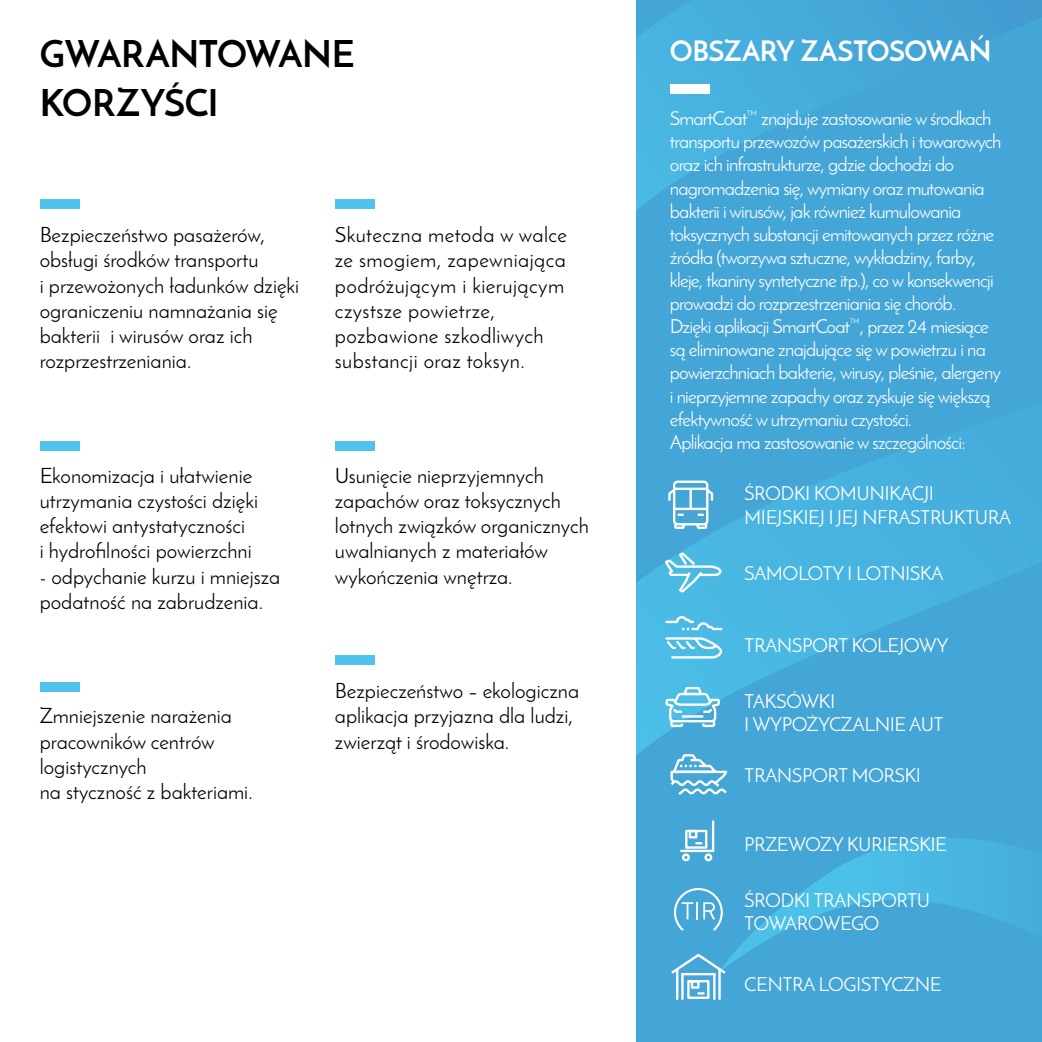
<style>
.page{position:relative;width:1042px;height:1042px;background:#fff}
.page>*{position:absolute;margin:0;border:0;box-sizing:border-box;transform-origin:0 0}
.t1{font:700 36.75px/49px "Josefin Sans";letter-spacing:-.01em;color:#000}
.t2{font:700 28px "Josefin Sans";letter-spacing:-.02em;color:#fff}
.t3{font:21px/25.2px "Josefin Sans";color:#000}
.t4{font:21px/25.2px "Josefin Sans";letter-spacing:.02em;color:#000}
.t5{font:19.25px/23.1px "Josefin Sans";letter-spacing:-.04em;color:#fff}
.t6{font:19.25px/23.1px "Josefin Sans";letter-spacing:.18em;color:#fff}
</style>
<div class="page">
<svg style="left:636px;top:0;width:406px;height:402px;background:#44a6d8"></svg>
<svg style="left:636px;top:402px;width:406px;height:640px;background:#45a9d9"></svg>
<svg style="left:719px;top:837px;width:323px;height:135px;background:#45abdb"></svg>
<div style="left:40px;top:199px;width:39px;height:10px;background:#51c2e9"></div>
<div style="left:40px;top:441px;width:39px;height:10px;background:#51c2e9"></div>
<div style="left:40px;top:681px;width:39px;height:10px;background:#51c2e9"></div>
<div style="left:335px;top:199px;width:40px;height:10px;background:#51c2e9"></div>
<div style="left:335px;top:441px;width:40px;height:10px;background:#51c2e9"></div>
<div style="left:335px;top:655px;width:40px;height:10px;background:#51c2e9"></div>
<div style="left:670px;top:84px;width:39px;height:10px;background:#fff"></div>
<svg style="left:667px;top:479px;width:47px;height:51px"></svg>
<hr style="left:689px;top:489px;width:3px;height:20px;background:#fff">
<svg style="left:663px;top:551px;width:60px;height:43px;background:#68c4e7"></svg>
<svg style="left:663px;top:615px;width:61px;height:45px;background:#6fc8e9"></svg>
<svg style="left:673px;top:887px;width:51px;height:45px;background:#65b4de"></svg>
<svg style="left:669px;top:952px;width:58px;height:49px"></svg>
<svg style="left:664px;top:686px;width:57px;height:42px"></svg>
<svg style="left:668px;top:753px;width:61px;height:44px"></svg>
<svg style="left:679px;top:819px;width:36px;height:43px"></svg>
<h1 class="t1" style="left:40px;top:30px;width:316px">GWARANTOWANE<br>KORZYŚCI</h1>
<p class="t3" style="left:40px;top:222px;width:261px">Bezpieczeństwo pasażerów, obsługi środków transportu<br>i przewożonych ładunków dzięki ograniczeniu namnażania się bakterii i wirusów oraz ich rozprzestrzeniania.</p>
<p class="t4" style="left:335px;top:222px;width:233px">Skuteczna metoda w walce ze smogiem, zapewniająca podróżującym i kierującym czystsze powietrze, pozbawione szkodliwych substancji oraz toksyn.</p>
<p class="t3" style="left:40px;top:463px;width:220px">Ekonomizacja i ułatwienie utrzymania czystości dzięki efektowi antystatyczności<br>i hydrofilności powierzchni</p>
<p class="t3" style="left:40px;top:563px;width:242px">- odpychanie kurzu i mniejsza podatność na zabrudzenia.</p>
<p class="t3" style="left:40px;top:703px;width:214px">Zmniejszenie narażenia pracowników centrów logistycznych<br>na styczność z bakteriami.</p>
<p class="t3" style="left:335px;top:463px;width:255px">Usunięcie nieprzyjemnych zapachów oraz toksycznych lotnych związków organicznych uwalnianych z materiałów wykończenia wnętrza.</p>
<p class="t3" style="left:335px;top:678px;width:246px">Bezpieczeństwo – ekologiczna aplikacja przyjazna dla ludzi, zwierząt i środowiska.</p>
<h2 class="t2" style="left:670px;top:33px;width:323px">OBSZARY ZASTOSOWAŃ</h2>
<p class="t5" style="left:670px;top:107px;width:333px">SmartCoat™ znajduje zastosowanie w środkach transportu przewozów pasażerskich i towarowych oraz ich infrastrukturze, gdzie dochodzi do nagromadzenia się, wymiany oraz mutowania bakterii i wirusów, jak również kumulowania toksycznych substancji emitowanych przez różne źródła (tworzywa sztuczne, wykładziny, farby, kleje, tkaniny syntetyczne itp.), co w konsekwencji prowadzi do rozprzestrzeniania się chorób.<br>Dzięki aplikacji SmartCoat™, przez 24 miesiące są eliminowane znajdujące się w powietrzu i na powierzchniach bakterie, wirusy, pleśnie, alergeny i nieprzyjemne zapachy oraz zyskuje się większą efektywność w utrzymaniu czystości.<br>Aplikacja ma zastosowanie w szczególności:</p>
<p class="t6" style="left:744px;top:482px;width:244px">Środki komun ikacj i miejskiej i jej nfrastru ktura</p>
<p class="t5" style="left:744px;top:561px;width:199px">Samoloty i lotn is ka</p>
<p class="t5" style="left:744px;top:633px;width:13px">Transp</p>
<p class="t5" style="left:812px;top:633px;width:138px">ort kolej owy</p>
<p class="t5" style="left:744px;top:689px;width:199px">Taksówki<br>I WYPOŻYCZALNI E AUT</p>
<p class="t5" style="left:744px;top:763px;width:23px">Trans</p>
<p class="t5" style="left:802px;top:763px;width:23px">port</p>
<p class="t5" style="left:851px;top:763px;width:14px">mors</p>
<p class="t5" style="left:904px;top:763px;width:18px">ki</p>
<p class="t5" style="left:744px;top:833px;width:204px">PRZEWOZY KURI ERSKI E</p>
<p class="t5" style="left:744px;top:888px;width:187px">ŚRODKI TRANSPORTU<br>TOWAROWEGO</p>
<p class="t5" style="left:744px;top:972px;width:199px">CENTRA LOGISTYCZNE</p>
</div>
